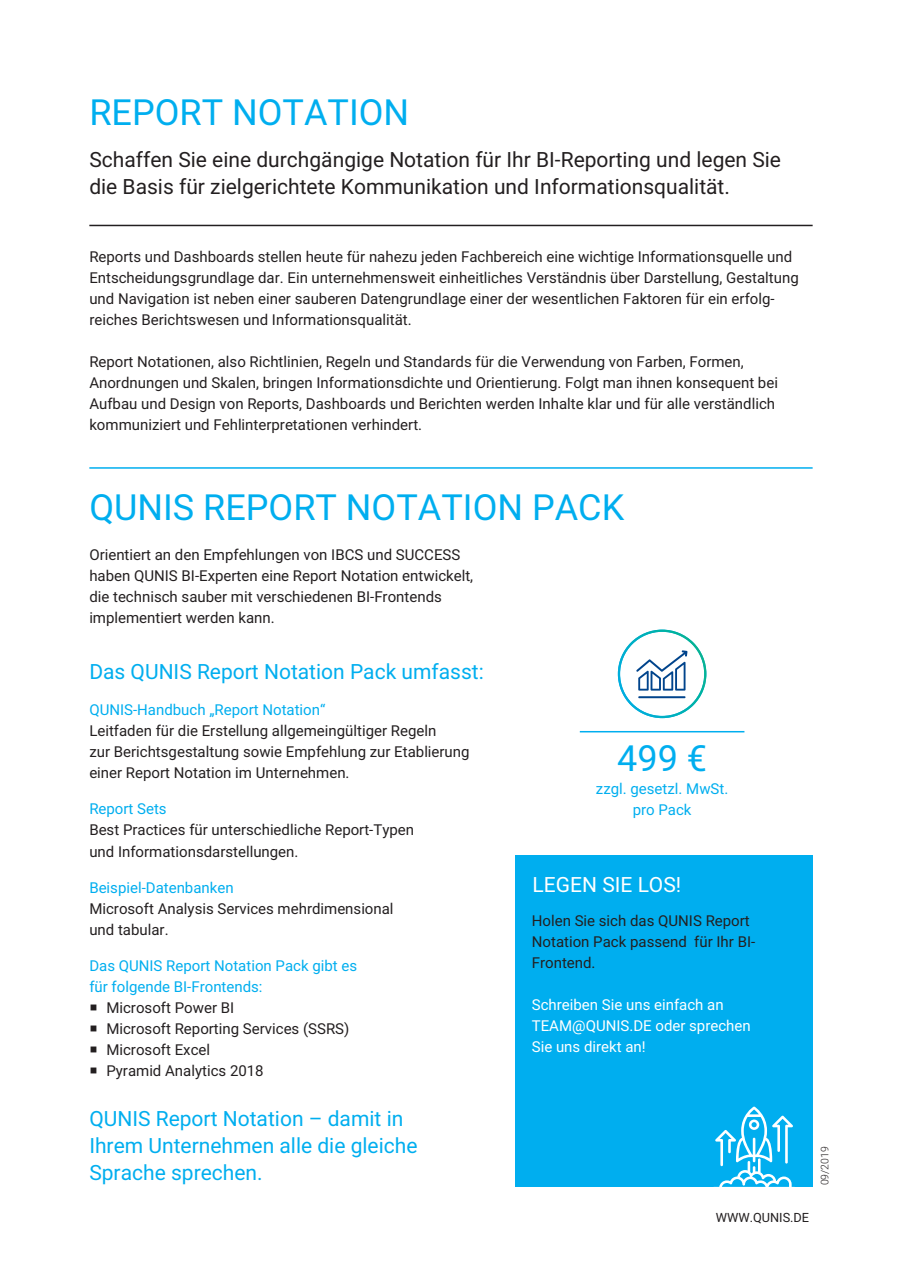
<style>
.page{position:relative;width:902px;height:1272px;background:#fff}
.page>*{position:absolute;margin:0;border:0;box-sizing:border-box;transform-origin:0 0}
.t1{font:36px "Roboto";color:#00aeef}
.t2{font:21px/27px "Roboto";color:#231f20}
.t3{font:21px/27px "Roboto";color:#00aeef}
.t4{font:21px "Roboto";color:#fff}
.t5{font:15px/21px "Roboto";color:#231f20}
.t6{font:15px/21px "Roboto";color:#00aeef}
.t7{font:15px/21px "Roboto";color:#fff}
.t8{font:12.75px "Roboto";color:#231f20}
.t9{font:300 10.5px "Roboto";color:#231f20}
</style>
<div class="page">
<hr style="left:89px;top:225px;width:723px;height:1px;background:#231f20">
<hr style="left:89px;top:467px;width:723px;height:1px;background:#00aeef">
<hr style="left:579px;top:731px;width:165px;height:1px;background:#00aeef">
<div style="left:514px;top:855px;width:298px;height:331px;background:#00aeef"></div>
<svg style="left:715px;top:1106px;width:78px;height:80px"></svg>
<svg style="left:617px;top:629px;width:89px;height:89px"></svg>
<h1 class="t1" style="left:89px;top:91px;width:321px">REPORT NOTATION</h1>
<h2 class="t2" style="left:89px;top:146px;width:693px">Schaffen Sie eine durchgängige Notation für Ihr BI-Reporting und legen Sie die Basis für zielgerichtete Kommunikation und Informationsqualität.</h2>
<p class="t5" style="left:89px;top:246px;width:710px">Reports und Dashboards stellen heute für nahezu jeden Fachbereich eine wichtige Informationsquelle und Entscheidungsgrundlage dar. Ein unternehmensweit einheitliches Verständnis über Darstellung, Gestaltung und Navigation ist neben einer sauberen Datengrundlage einer der wesentlichen Faktoren für ein erfolg&shy;reiches Berichtswesen und Informationsqualität.</p>
<p class="t5" style="left:89px;top:351px;width:690px">Report Notationen, also Richtlinien, Regeln und Standards für die Verwendung von Farben, Formen, Anordnungen und Skalen, bringen Informationsdichte und Orientierung. Folgt man ihnen konsequent bei Aufbau und Design von Reports, Dashboards und Berichten werden Inhalte klar und für alle verständlich kommuniziert und Fehlinterpretationen verhindert.</p>
<h1 class="t1" style="left:89px;top:487px;width:536px">QUNIS REPORT NOTATION PACK</h1>
<p class="t5" style="left:89px;top:544px;width:385px">Orientiert an den Empfehlungen von IBCS und SUCCESS haben QUNIS BI-Experten eine Report Notation entwickelt, die technisch sauber mit verschiedenen BI-Frontends implementiert werden kann.</p>
<h2 class="t3" style="left:89px;top:658px;width:396px">Das QUNIS Report Notation Pack umfasst:</h2>
<p class="t6" style="left:89px;top:699px;width:237px">QUNIS-Handbuch „Report Notation“</p>
<p class="t5" style="left:89px;top:720px;width:382px">Leitfaden für die Erstellung allgemeingültiger Regeln<br>zur Berichtsgestaltung sowie Empfehlung zur Etablierung einer Report Notation im Unternehmen.</p>
<p class="t6" style="left:89px;top:798px;width:79px">Report Sets</p>
<p class="t5" style="left:89px;top:819px;width:326px">Best Practices für unterschiedliche Report-Typen und Informationsdarstellungen.</p>
<p class="t6" style="left:89px;top:876px;width:146px">Beispiel-Datenbanken</p>
<p class="t5" style="left:89px;top:897px;width:306px">Microsoft Analysis Services mehrdimensional und tabular.</p>
<p class="t6" style="left:89px;top:954px;width:269px">Das QUNIS Report Notation Pack gibt es für folgende BI-Frontends:</p>
<p class="t5" style="left:89px;top:996px;width:146px">○ Microsoft Power BI</p>
<p class="t5" style="left:89px;top:1017px;width:261px">○ Microsoft Reporting Services (SSRS)</p>
<p class="t5" style="left:89px;top:1038px;width:122px">○ Microsoft Excel</p>
<p class="t5" style="left:89px;top:1059px;width:176px">○ Pyramid Analytics 2018</p>
<h2 class="t3" style="left:89px;top:1105px;width:330px">QUNIS Report Notation – damit in<br>Ihrem Unternehmen alle die gleiche<br>Sprache sprechen.</h2>
<h1 class="t1" style="left:617px;top:738px;width:91px">499 €</h1>
<p class="t6" style="left:596px;top:778px;width:134px;text-align:center">zzgl. gesetzl. MwSt. pro Pack</p>
<h2 class="t4" style="left:532px;top:872px;width:150px">LEGEN SIE LOS!</h2>
<p class="t5" style="left:531px;top:910px;width:225px">Holen Sie sich das QUNIS Report<br>Notation Pack passend für Ihr BI-<br>Frontend.</p>
<p class="t7" style="left:531px;top:994px;width:220px">Schreiben Sie uns einfach an<br>TEAM@QUNIS.DE oder sprechen<br>Sie uns direkt an!</p>
<p class="t8" style="left:715px;top:1210px;width:95px">www.QUNIS.DE</p>
<p class="t9" style="left:818px;top:1185px;width:41px;rotate:-90deg">09/2019</p>
</div>
